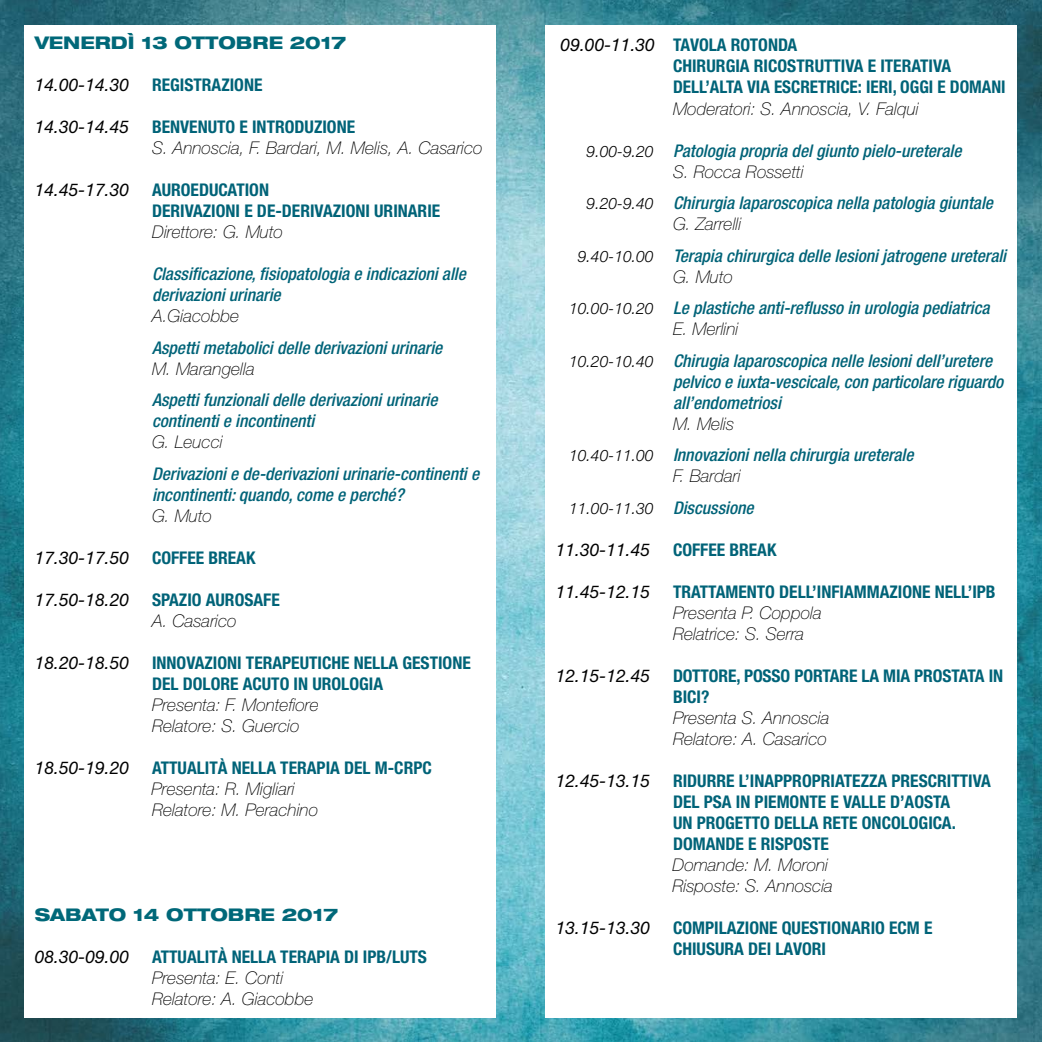
<style>
.page{position:relative;width:1042px;height:1042px;background:#fff}
.page>*{position:absolute;margin:0;border:0;box-sizing:border-box;transform-origin:0 0}
.t1{font:italic 500 condensed 17.5px/21px "Helvetica Neue";color:#006378}
.t2{font:700 condensed 17.5px/21px "Helvetica Neue";color:#006378}
.t3{font:italic 100 17.5px/21px "Helvetica Neue";color:#000}
.t4{font:italic 17.5px "Helvetica Neue";color:#000}
.t5{font:800 expanded 17.5px "Helvetica Neue";color:#006879}
.t6{font:italic 300 15.75px "Helvetica Neue";color:#000}
.s1{font-weight:400;font-style:italic;font-stretch:normal;color:#000}
.s2{font-weight:300;font-stretch:normal;font-size:15.75px;color:#000}
.s3{font-weight:100;font-stretch:normal;color:#000}
.s4{font-weight:500;font-stretch:condensed;font-size:17.5px;color:#006378}
</style>
<div class="page">
<img style="left:0;top:0;width:1042px;height:1042px">
<div style="left:25px;top:25px;width:471px;height:992px;background:#fff"></div>
<div style="left:546px;top:25px;width:471px;height:992px;background:#fff"></div>
<p class="t5" style="left:35px;top:32px;width:313px">VENERDÌ 13 OTTOBRE 2017</p>
<p class="t4" style="left:35px;top:72px;width:96px">14.00-14.30</p>
<p class="t2" style="left:152px;top:74px;width:112px">REGISTRAZIONE</p>
<p class="t4" style="left:35px;top:114px;width:96px">14.30-14.45</p>
<p class="t2" style="left:152px;top:116px;width:205px">BENVENUTO E INTRODUZIONE</p>
<p class="t3" style="left:152px;top:137px;width:332px">S. Annoscia, F. Bardari, M. Melis, A. Casarico</p>
<p class="t4" style="left:35px;top:177px;width:96px">14.45-17.30</p>
<p class="t2" style="left:152px;top:179px;width:290px">AUROEDUCATION<br>DERIVAZIONI E DE-DERIVAZIONI URINARIE</p>
<p class="t3" style="left:152px;top:221px;width:132px">Direttore: G. Muto</p>
<p class="t1" style="left:152px;top:263px;width:315px">Classificazione, fisiopatologia e indicazioni alle derivazioni urinarie</p>
<p class="t3" style="left:152px;top:305px;width:89px">A.Giacobbe</p>
<p class="t1" style="left:152px;top:337px;width:292px">Aspetti metabolici delle derivazioni urinarie</p>
<p class="t3" style="left:152px;top:358px;width:104px">M. Marangella</p>
<p class="t1" style="left:152px;top:389px;width:287px">Aspetti funzionali delle derivazioni urinarie continenti e incontinenti</p>
<p class="t3" style="left:152px;top:431px;width:72px">G. Leucci</p>
<p class="t1" style="left:152px;top:463px;width:329px">Derivazioni e de-derivazioni urinarie-continenti e incontinenti: quando, come e perché?</p>
<p class="t3" style="left:152px;top:505px;width:61px">G. Muto</p>
<p class="t4" style="left:35px;top:545px;width:96px">17.30-17.50</p>
<p class="t2" style="left:152px;top:547px;width:105px">COFFEE BREAK</p>
<p class="t4" style="left:35px;top:587px;width:96px">17.50-18.20</p>
<p class="t2" style="left:152px;top:589px;width:129px">SPAZIO AUROSAFE</p>
<p class="t3" style="left:152px;top:610px;width:86px">A. Casarico</p>
<p class="t4" style="left:35px;top:650px;width:96px">18.20-18.50</p>
<p class="t2" style="left:152px;top:652px;width:320px">INNOVAZIONI TERAPEUTICHE NELLA GESTIONE<br>DEL DOLORE ACUTO IN UROLOGIA</p>
<p class="t3" style="left:152px;top:694px;width:168px">Presenta: F. Montefiore<br>Relatore: S. Guercio</p>
<p class="t4" style="left:35px;top:755px;width:96px">18.50-19.20</p>
<p class="t2" style="left:152px;top:757px;width:281px">ATTUALITÀ NELLA TERAPIA DEL M-CRPC</p>
<p class="t3" style="left:151px;top:778px;width:168px">Presenta: R. Migliari<br>Relatore: M. Perachino</p>
<p class="t5" style="left:35px;top:903px;width:305px">SABATO 14 OTTOBRE 2017</p>
<p class="t4" style="left:35px;top:944px;width:96px">08.30-09.00</p>
<p class="t2" style="left:152px;top:946px;width:276px">ATTUALITÀ NELLA TERAPIA DI IPB/LUTS</p>
<p class="t3" style="left:152px;top:967px;width:163px">Presenta: E. Conti<br>Relatore: A. Giacobbe</p>
<p class="t2" style="left:673px;top:35px;width:334px;text-indent:-112px"><span class="s1">09.00-11.30</span> TAVOLA ROTONDA<br>CHIRURGIA RICOSTRUTTIVA E ITERATIVA<br>DELL’ALTA VIA ESCRETRICE: IERI, OGGI E DOMANI</p>
<p class="t3" style="left:673px;top:98px;width:247px">Moderatori: S. Annoscia, V. Falqui</p>
<p class="t1" style="left:673px;top:140px;width:290px;text-indent:-86px"><span class="s2">9.00-9.20</span> Patologia propria del giunto pielo-ureterale<br><span class="s3">S. Rocca Rossetti</span></p>
<p class="t1" style="left:673px;top:192px;width:321px;text-indent:-86px"><span class="s2">9.20-9.40</span> Chirurgia laparoscopica nella patologia giuntale<br><span class="s3">G. Zarrelli</span></p>
<p class="t1" style="left:673px;top:245px;width:335px;text-indent:-95px"><span class="s2">9.40-10.00</span> Terapia chirurgica delle lesioni jatrogene ureterali<br><span class="s3">G. Muto</span></p>
<p class="t1" style="left:673px;top:297px;width:318px;text-indent:-104px"><span class="s2">10.00-10.20</span> Le plastiche anti-reflusso in urologia pediatrica<br><span class="s3">E. Merlini</span></p>
<p class="t1" style="left:673px;top:350px;width:332px;text-indent:-104px"><span class="s2">10.20-10.40</span> Chirugia laparoscopica nelle lesioni dell’uretere pelvico e iuxta-vescicale, con particolare riguardo all’endometriosi</p>
<p class="t1" style="left:569px;top:407px;width:346px;line-height:31.5px;text-indent:104px"><span class="s3">M. Melis<br></span><span class="s2">10.40-11.00</span> Innovazioni nella chirurgia ureterale</p>
<p class="t3" style="left:673px;top:465px;width:69px">F. Bardari</p>
<p class="t6" style="left:569px;top:495px;width:186px">11.00-11.30 <span class="s4">Discussione</span></p>
<p class="t4" style="left:556px;top:537px;width:96px">11.30-11.45</p>
<p class="t2" style="left:673px;top:539px;width:105px">COFFEE BREAK</p>
<p class="t4" style="left:556px;top:579px;width:96px">11.45-12.15</p>
<p class="t2" style="left:673px;top:581px;width:324px">TRATTAMENTO DELL’INFIAMMAZIONE NELL’IPB</p>
<p class="t3" style="left:673px;top:602px;width:150px">Presenta P. Coppola<br>Relatrice: S. Serra</p>
<p class="t4" style="left:556px;top:663px;width:96px">12.15-12.45</p>
<p class="t2" style="left:673px;top:665px;width:332px">DOTTORE, POSSO PORTARE LA MIA PROSTATA IN<br>BICI?</p>
<p class="t3" style="left:673px;top:707px;width:158px">Presenta S. Annoscia<br>Relatore: A. Casarico</p>
<p class="t4" style="left:556px;top:768px;width:96px">12.45-13.15</p>
<p class="t2" style="left:673px;top:770px;width:319px">RIDURRE L’INAPPROPRIATEZZA PRESCRITTIVA DEL PSA IN PIEMONTE E VALLE D’AOSTA<br>UN PROGETTO DELLA RETE ONCOLOGICA.<br>DOMANDE E RISPOSTE</p>
<p class="t3" style="left:672px;top:854px;width:162px">Domande: M. Moroni<br>Risposte: S. Annoscia</p>
<p class="t4" style="left:556px;top:915px;width:96px">13.15-13.30</p>
<p class="t2" style="left:673px;top:917px;width:261px">COMPILAZIONE QUESTIONARIO ECM E<br>CHIUSURA DEI LAVORI</p>
</div>
